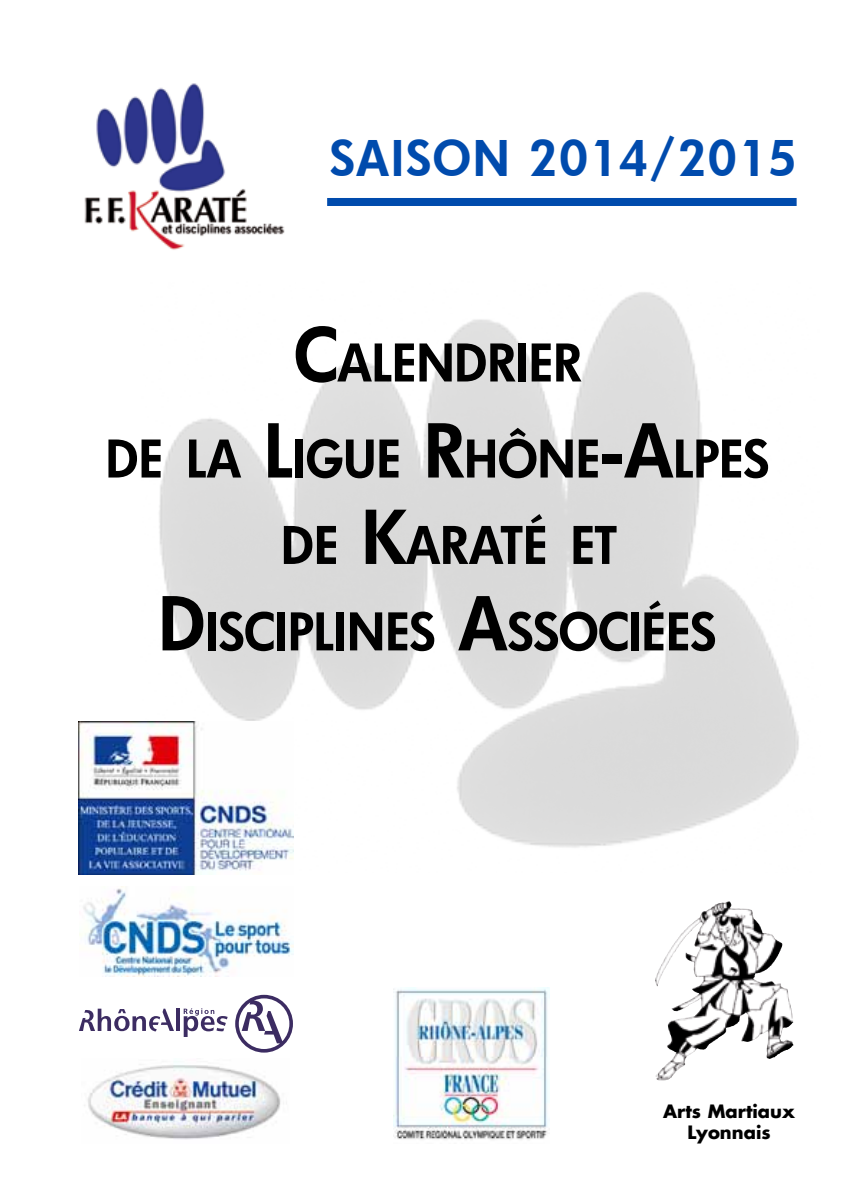
<style>
.page{position:relative;width:842px;height:1191px;background:#fff}
.page>*{position:absolute;margin:0;border:0;box-sizing:border-box;transform-origin:0 0}
.t1{font:800 50.4px/96px "Futura";color:#000;text-align:center}
.t2{font:800 48px "Futura";letter-spacing:.05em;color:#004bad}
.t3{font:700 18px/21.6px "Futura";color:#000;text-align:center}
.s1{font-size:72px}
</style>
<div class="page">
<img style="left:159px;top:292px;width:640px;height:556px">
<div style="left:327px;top:198px;width:470px;height:8px;background:#004bad"></div>
<img style="left:655px;top:902px;width:71px;height:84px">
<img style="left:84px;top:83px;width:201px;height:167px">
<img style="left:84px;top:1061px;width:197px;height:79px">
<hr style="left:176px;top:1008px;width:4px;height:23px;background:#3c2c62">
<svg style="left:184px;top:1008px;width:44px;height:29px"></svg>
<svg style="left:79px;top:1008px;width:95px;height:23px"></svg>
<svg style="left:235px;top:994px;width:58px;height:58px"></svg>
<img style="left:80px;top:888px;width:214px;height:88px">
<img style="left:394px;top:988px;width:155px;height:152px">
<img style="left:79px;top:721px;width:215px;height:153px">
<p class="t2" style="left:330px;top:128px;width:468px">SAISON 2014/2015</p>
<p class="t1" style="left:106px;top:315px;width:665px"><span class="s1">C</span>ALENDRIER<br>DE LA <span class="s1">L</span>IGUE <span class="s1">R</span>HÔNE<span class="s1">-A</span>LPES</p>
<p class="t1" style="left:159px;top:502px;width:559px;line-height:86.4px">DE <span class="s1">K</span>ARATÉ ET<br><span class="s1">D</span>ISCIPLINES <span class="s1">A</span>SSOCIÉES</p>
<p class="t3" style="left:663px;top:1099px;width:133px">Arts martiaux lyonnais</p>
</div>
